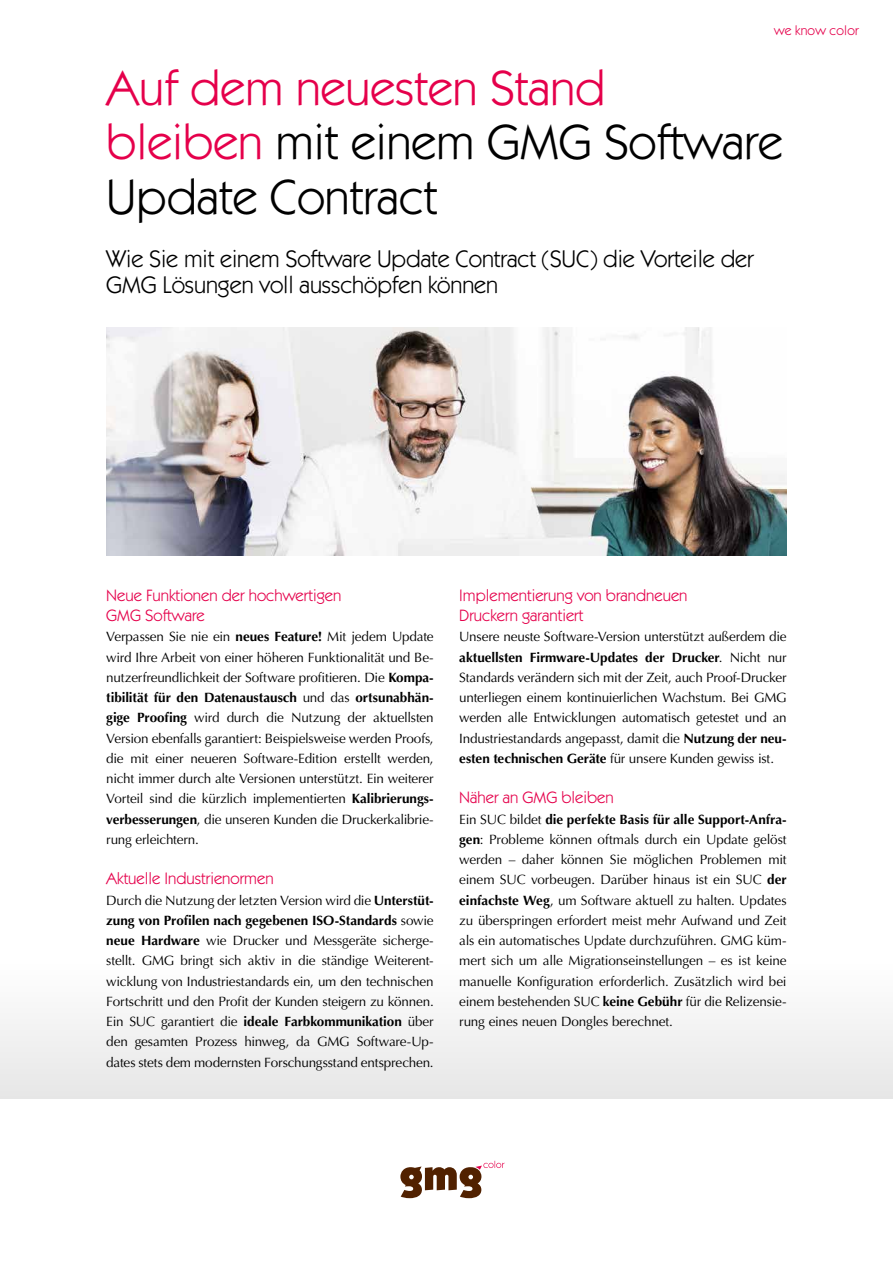
<style>
.page{position:relative;width:893px;height:1263px;background:#fff}
.page>*{position:absolute;margin:0;border:0;box-sizing:border-box;transform-origin:0 0}
.t1{font:49.5px/54.4px "ITC Kabel Std";color:#000}
.t2{font:24px/26.4px "ITC Kabel Std";letter-spacing:-.005em;color:#000}
.t3{font:16.5px/20.2px "ITC Kabel Std";color:#e5004b}
.t4{font:13.5px/20.2px "Optima LT Std";letter-spacing:-.01em;color:#000;text-align:justify}
.t5{font:13.5px "ITC Kabel Std";letter-spacing:.015em;color:#e5004b}
.s1{color:#e5004b}
.s2{font-weight:700}
</style>
<div class="page">
<svg style="left:400px;top:1161px;width:105px;height:37px"></svg>
<div style="left:0;top:803px;width:893px;height:295px;background:linear-gradient(to bottom,#fff,#ededed)"></div>
<img style="left:106px;top:327px;width:681px;height:228px">
<p class="t5" style="left:774px;top:23px;width:86px">we know color</p>
<h1 class="t1" style="left:106px;top:61px;width:678px"><span class="s1">Auf dem neuesten Stand<br>bleiben</span> mit einem GMG Software<br>Update Contract</h1>
<h2 class="t2" style="left:106px;top:245px;width:649px">Wie Sie mit einem Software Update Contract (SUC) die Vorteile der<br>GMG Lösungen voll ausschöpfen können</h2>
<p class="t3" style="left:106px;top:585px;width:237px">Neue Funktionen der hochwertigen<br>GMG Software</p>
<p class="t4" style="left:106px;top:627px;width:329px">Verpassen Sie nie ein <span class="s2">neues Feature!</span> Mit jedem Update wird Ihre Arbeit von einer höheren Funktionalität und Be&shy;nutzerfreundlichkeit der Software profitieren. Die <span class="s2">Kompa&shy;tibilität für den Datenaustausch</span> und das <span class="s2">ortsunabhän&shy;gige Proofing</span> wird durch die Nutzung der aktuellsten Version ebenfalls garantiert: Beispielsweise werden Proofs, die mit einer neueren Software-Edition erstellt werden, nicht immer durch alte Versionen unterstützt. Ein weiterer Vorteil sind die kürzlich implementierten <span class="s2">Kalibrierungs&shy;verbesserungen</span>, die unseren Kunden die Druckerkalibrie&shy;rung erleichtern.</p>
<p class="t3" style="left:106px;top:869px;width:169px">Aktuelle Industrienormen</p>
<p class="t4" style="left:106px;top:890px;width:329px">Durch die Nutzung der letzten Version wird die <span class="s2">Unterstüt&shy;zung von Profilen nach gegebenen ISO-Standards</span> sowie <span class="s2">neue Hardware</span> wie Drucker und Messgeräte sicherge&shy;stellt. GMG bringt sich aktiv in die ständige Weiterent&shy;wicklung von Industriestandards ein, um den technischen Fortschritt und den Profit der Kunden steigern zu können.<br>Ein SUC garantiert die <span class="s2">ideale Farbkommunikation</span> über den gesamten Prozess hinweg, da GMG Software-Up&shy;dates stets dem modernsten Forschungsstand entsprechen.</p>
<p class="t3" style="left:459px;top:585px;width:230px">Implementierung von brandneuen<br>Druckern garantiert</p>
<p class="t4" style="left:459px;top:627px;width:329px">Unsere neuste Software-Version unterstützt außerdem die <span class="s2">aktuellsten Firmware-Updates der Drucker</span>. Nicht nur Standards verändern sich mit der Zeit, auch Proof-Drucker unterliegen einem kontinuierlichen Wachstum. Bei GMG werden alle Entwicklungen automatisch getestet und an Industriestandards angepasst, damit die <span class="s2">Nutzung der neu&shy;esten technischen Geräte</span> für unsere Kunden gewiss ist.</p>
<p class="t3" style="left:459px;top:788px;width:156px">Näher an GMG bleiben</p>
<p class="t4" style="left:459px;top:809px;width:329px">Ein SUC bildet <span class="s2">die perfekte Basis für alle Support-Anfra&shy;gen</span>: Probleme können oftmals durch ein Update gelöst werden – daher können Sie möglichen Problemen mit einem SUC vorbeugen. Darüber hinaus ist ein SUC <span class="s2">der einfachste Weg</span>, um Software aktuell zu halten. Updates zu überspringen erfordert meist mehr Aufwand und Zeit als ein automatisches Update durchzuführen. GMG küm&shy;mert sich um alle Migrationseinstellungen – es ist keine manuelle Konfiguration erforderlich. Zusätzlich wird bei einem bestehenden SUC <span class="s2">keine Gebühr</span> für die Relizensie&shy;rung eines neuen Dongles berechnet.</p>
</div>
